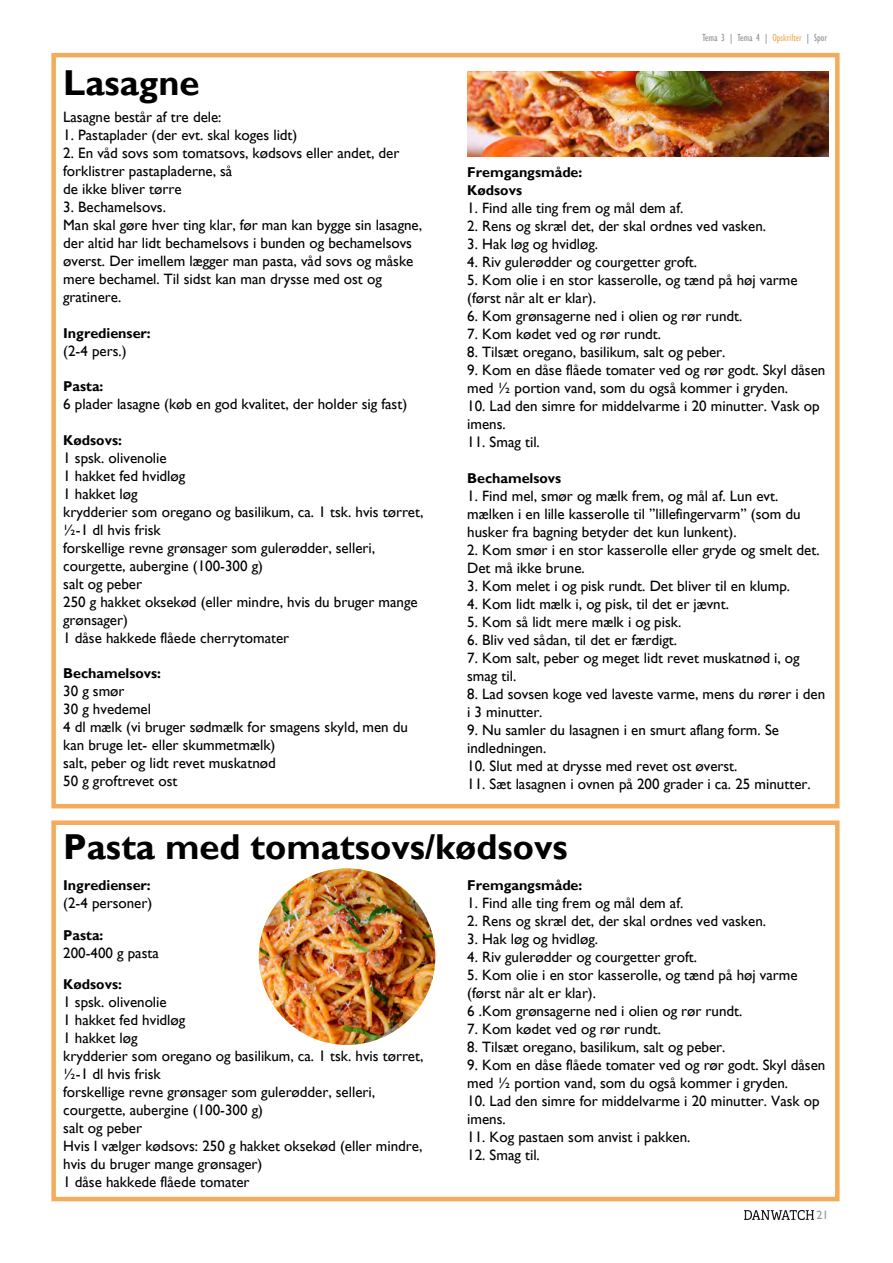
<style>
.page{position:relative;width:893px;height:1263px;background:#fff}
.page>*{position:absolute;margin:0;border:0;box-sizing:border-box;transform-origin:0 0}
.t1{font:700 36px "Gill Sans";color:#000}
.t2{font:15px/18px "Gill Sans";color:#000}
.t3{font:700 14.25px/18px "Gill Sans";color:#000}
.t4{font:12px "Gill Sans";color:#939598}
.t5{font:condensed 10.5px "Gill Sans";color:#939598}
.s1{color:#f4ac5c}
</style>
<div class="page">
<img style="left:744px;top:1210px;width:69px;height:9px">
<div style="left:51px;top:53px;width:789px;height:755px;border:4px solid #f4ac5c"></div>
<div style="left:51px;top:820px;width:789px;height:381px;border:4px solid #f4ac5c"></div>
<img style="left:259px;top:868px;width:176px;height:177px;border-radius:88px">
<img style="left:467px;top:71px;width:362px;height:85px">
<h1 class="t1" style="left:63px;top:61px;width:138px">Lasagne</h1>
<p class="t2" style="left:63px;top:108px;width:160px">Lasagne består af tre dele:</p>
<p class="t2" style="left:63px;top:126px;width:236px">1. Pastaplader (der evt. skal koges lidt)</p>
<p class="t2" style="left:63px;top:144px;width:338px">2. En våd sovs som tomatsovs, kødsovs eller andet, der forklistrer pastapladerne, så<br>de ikke bliver tørre</p>
<p class="t2" style="left:63px;top:198px;width:360px">3. Bechamelsovs.<br>Man skal gøre hver ting klar, før man kan bygge sin lasagne, der altid har lidt bechamelsovs i bunden og bechamelsovs øverst. Der imellem lægger man pasta, våd sovs og måske mere bechamel. Til sidst kan man drysse med ost og gratinere.</p>
<p class="t3" style="left:63px;top:324px;width:89px">Ingredienser:</p>
<p class="t2" style="left:63px;top:342px;width:65px">(2-4 pers.)</p>
<p class="t3" style="left:63px;top:377px;width:42px">Pasta:</p>
<p class="t2" style="left:63px;top:395px;width:345px">6 plader lasagne (køb en god kvalitet, der holder sig fast)</p>
<p class="t3" style="left:63px;top:431px;width:60px">Kødsovs:</p>
<p class="t2" style="left:63px;top:449px;width:362px">1 spsk. olivenolie<br>1 hakket fed hvidløg<br>1 hakket løg<br>krydderier som oregano og basilikum, ca. 1 tsk. hvis tørret, ½-1 dl hvis frisk<br>forskellige revne grønsager som gulerødder, selleri, courgette, aubergine (100-300 g)<br>salt og peber<br>250 g hakket oksekød (eller mindre, hvis du bruger mange grønsager)<br>1 dåse hakkede flåede cherrytomater</p>
<p class="t3" style="left:63px;top:664px;width:99px">Bechamelsovs:</p>
<p class="t2" style="left:63px;top:682px;width:346px">30 g smør<br>30 g hvedemel<br>4 dl mælk (vi bruger sødmælk for smagens skyld, men du kan bruge let- eller skummetmælk)<br>salt, peber og lidt revet muskatnød<br>50 g groftrevet ost</p>
<p class="t5" style="left:702px;top:32px;width:126px">Tema 3 | Tema 4 | <span class="s1">Opskrifter</span> | Spor</p>
<p class="t3" style="left:467px;top:163px;width:117px">Fremgangsmåde:<br>Kødsovs</p>
<p class="t2" style="left:467px;top:199px;width:218px">1. Find alle ting frem og mål dem af.</p>
<p class="t2" style="left:467px;top:217px;width:300px">2. Rens og skræl det, der skal ordnes ved vasken.</p>
<p class="t2" style="left:467px;top:235px;width:132px">3. Hak løg og hvidløg.</p>
<p class="t2" style="left:467px;top:253px;width:231px">4. Riv gulerødder og courgetter groft.</p>
<p class="t2" style="left:467px;top:271px;width:332px">5. Kom olie i en stor kasserolle, og tænd på høj varme (først når alt er klar).</p>
<p class="t2" style="left:467px;top:307px;width:277px">6. Kom grønsagerne ned i olien og rør rundt.</p>
<p class="t2" style="left:467px;top:325px;width:195px">7. Kom kødet ved og rør rundt.</p>
<p class="t2" style="left:467px;top:343px;width:260px">8. Tilsæt oregano, basilikum, salt og peber.</p>
<p class="t2" style="left:467px;top:361px;width:360px">9. Kom en dåse flåede tomater ved og rør godt. Skyl dåsen med ½ portion vand, som du også kommer i gryden.</p>
<p class="t2" style="left:467px;top:397px;width:354px">10. Lad den simre for middelvarme i 20 minutter. Vask op imens.</p>
<p class="t2" style="left:467px;top:433px;width:74px">11. Smag til.</p>
<p class="t3" style="left:467px;top:469px;width:96px">Bechamelsovs</p>
<p class="t2" style="left:467px;top:487px;width:335px">1. Find mel, smør og mælk frem, og mål af. Lun evt. mælken i en lille kasserolle til ”lillefingervarm” (som du husker fra bagning betyder det kun lunkent).</p>
<p class="t2" style="left:467px;top:541px;width:354px">2. Kom smør i en stor kasserolle eller gryde og smelt det.<br>Det må ikke brune.</p>
<p class="t2" style="left:467px;top:577px;width:324px">3. Kom melet i og pisk rundt. Det bliver til en klump.</p>
<p class="t2" style="left:467px;top:595px;width:263px">4. Kom lidt mælk i, og pisk, til det er jævnt.</p>
<p class="t2" style="left:467px;top:613px;width:216px">5. Kom så lidt mere mælk i og pisk.</p>
<p class="t2" style="left:467px;top:631px;width:211px">6. Bliv ved sådan, til det er færdigt.</p>
<p class="t2" style="left:467px;top:649px;width:334px">7. Kom salt, peber og meget lidt revet muskatnød i, og smag til.</p>
<p class="t2" style="left:467px;top:685px;width:360px">8. Lad sovsen koge ved laveste varme, mens du rører i den i 3 minutter.</p>
<p class="t2" style="left:467px;top:721px;width:313px">9. Nu samler du lasagnen i en smurt aflang form. Se indledningen.</p>
<p class="t2" style="left:467px;top:757px;width:272px">10. Slut med at drysse med revet ost øverst.</p>
<p class="t2" style="left:467px;top:775px;width:345px">11. Sæt lasagnen i ovnen på 200 grader i ca. 25 minutter.</p>
<h1 class="t1" style="left:63px;top:825px;width:506px">Pasta med tomatsovs/kødsovs</h1>
<p class="t3" style="left:63px;top:876px;width:89px">Ingredienser:</p>
<p class="t2" style="left:63px;top:894px;width:91px">(2-4 personer)</p>
<p class="t3" style="left:63px;top:926px;width:42px">Pasta:</p>
<p class="t2" style="left:63px;top:944px;width:97px">200-400 g pasta</p>
<p class="t3" style="left:63px;top:975px;width:60px">Kødsovs:</p>
<p class="t2" style="left:63px;top:993px;width:362px">1 spsk. olivenolie<br>1 hakket fed hvidløg<br>1 hakket løg<br>krydderier som oregano og basilikum, ca. 1 tsk. hvis tørret, ½-1 dl hvis frisk<br>forskellige revne grønsager som gulerødder, selleri, courgette, aubergine (100-300 g)<br>salt og peber<br>Hvis I vælger kødsovs: 250 g hakket oksekød (eller mindre, hvis du bruger mange grønsager)<br>1 dåse hakkede flåede tomater</p>
<p class="t3" style="left:467px;top:876px;width:117px">Fremgangsmåde:</p>
<p class="t2" style="left:467px;top:894px;width:218px">1. Find alle ting frem og mål dem af.</p>
<p class="t2" style="left:467px;top:912px;width:300px">2. Rens og skræl det, der skal ordnes ved vasken.</p>
<p class="t2" style="left:467px;top:930px;width:132px">3. Hak løg og hvidløg.</p>
<p class="t2" style="left:467px;top:948px;width:231px">4. Riv gulerødder og courgetter groft.</p>
<p class="t2" style="left:467px;top:966px;width:332px">5. Kom olie i en stor kasserolle, og tænd på høj varme (først når alt er klar).<br>6 .Kom grønsagerne ned i olien og rør rundt.</p>
<p class="t2" style="left:467px;top:1020px;width:195px">7. Kom kødet ved og rør rundt.</p>
<p class="t2" style="left:467px;top:1038px;width:260px">8. Tilsæt oregano, basilikum, salt og peber.</p>
<p class="t2" style="left:467px;top:1056px;width:360px">9. Kom en dåse flåede tomater ved og rør godt. Skyl dåsen med ½ portion vand, som du også kommer i gryden.</p>
<p class="t2" style="left:467px;top:1092px;width:354px">10. Lad den simre for middelvarme i 20 minutter. Vask op imens.</p>
<p class="t2" style="left:467px;top:1128px;width:225px">11. Kog pastaen som anvist i pakken.</p>
<p class="t2" style="left:467px;top:1146px;width:74px">12. Smag til.</p>
<p class="t4" style="left:816px;top:1208px;width:13px">21</p>
</div>
